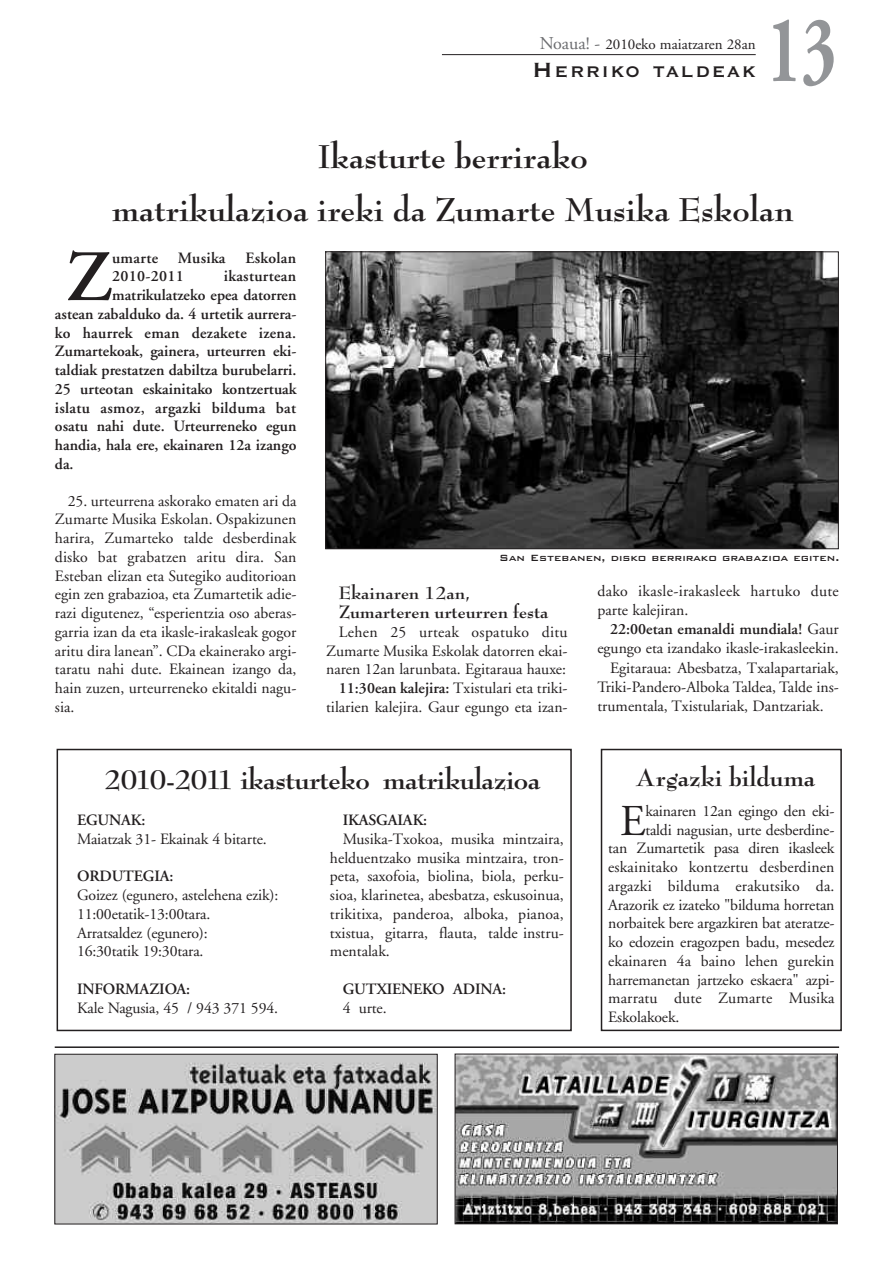
<style>
.page{position:relative;width:893px;height:1263px;background:#fff}
.page>*{position:absolute;margin:0;border:0;box-sizing:border-box;transform-origin:0 0}
.t1{font:700 95.55px "Adobe Garamond";color:#939598;scale:.7 1}
.t2{font:600 72.3px "Adobe Garamond";color:#231f20}
.t3{font:43.95px "Adobe Garamond";color:#231f20}
.t4{font:700 36px/52.5px "Bernhard Modern";color:#231f20;text-align:center}
.t5{font:700 30px "Bernhard Modern";letter-spacing:-.015em;color:#231f20}
.t6{font:700 27px "Bernhard Modern";color:#231f20}
.t7{font:700 20.25px "Copperplate Gothic BT";letter-spacing:.085em;color:#231f20}
.t8{font:700 19.5px/18.8px "Bernhard Modern";color:#231f20}
.t9{font:15.75px/18.8px "Adobe Garamond";color:#231f20;text-align:justify}
.t10{font:600 15.75px "Adobe Garamond";color:#231f20}
.t11{font:600 15.75px "Adobe Garamond";letter-spacing:.02em;color:#231f20}
.t12{font:15.75px/18.8px "Adobe Garamond";letter-spacing:.02em;color:#231f20}
.t13{font:15px "Adobe Garamond";color:#231f20}
.t14{font:500 12px "Bank Gothic BT";color:#231f20}
.s1{font-size:18px;color:#6c6d70}
.s2{font-size:27px}
.s3{font-weight:600}
.s4{font-weight:400}
</style>
<div class="page">
<hr style="left:442px;top:54px;width:314px;height:1px;background:#231f20">
<img style="left:457px;top:1056px;width:379px;height:166px">
<div style="left:455px;top:1054px;width:383px;height:170px;border:1px solid #231f20"></div>
<hr style="left:55px;top:1046px;width:784px;height:2px;background:#231f20">
<img style="left:57px;top:1056px;width:378px;height:166px">
<div style="left:55px;top:1054px;width:382px;height:170px;border:1px solid #231f20"></div>
<img style="left:328px;top:254px;width:508px;height:293px">
<div style="left:326px;top:252px;width:512px;height:297px;border:1px solid #231f20"></div>
<div style="left:57px;top:749px;width:515px;height:282px;border:2px solid #231f20"></div>
<div style="left:601px;top:749px;width:241px;height:282px;border:2px solid #231f20"></div>
<p class="t13" style="left:540px;top:39px;width:218px"><span class="s1">Noaua! -</span> 2010eko maiatzaren 28an</p>
<p class="t7" style="left:532px;top:58px;width:225px"><span class="s2">H</span>ERRIKO TALDEAK</p>
<h1 class="t1" style="left:767px;top:13px;width:101px">13</h1>
<h3 class="t4" style="left:112px;top:131px;width:683px">Ikasturte berrirako<br>matrikulazioa ireki da Zumarte Musika Eskolan</h3>
<h2 class="t2" style="left:66px;top:248px;width:48px">Z</h2>
<p class="t10" style="left:112px;top:251px;width:48px">umarte</p>
<p class="t10" style="left:178px;top:251px;width:49px">Musika</p>
<p class="t11" style="left:245px;top:251px;width:52px">Eskolan</p>
<p class="t11" style="left:112px;top:270px;width:73px">2010-2011</p>
<p class="t11" style="left:224px;top:270px;width:74px">ikasturtean</p>
<p class="t10" style="left:112px;top:289px;width:186px">matrikulatzeko epea datorren</p>
<p class="t10" style="left:55px;top:308px;width:243px">astean zabalduko da. 4 urtetik aurrera-</p>
<p class="t11" style="left:55px;top:326px;width:243px">ko haurrek eman dezakete izena.</p>
<p class="t10" style="left:55px;top:345px;width:243px">Zumartekoak, gainera, urteurren eki-</p>
<p class="t10" style="left:55px;top:364px;width:243px">taldiak prestatzen dabiltza burubelarri.</p>
<p class="t10" style="left:55px;top:383px;width:243px">25 urteotan eskainitako kontzertuak</p>
<p class="t11" style="left:55px;top:401px;width:243px">islatu asmoz, argazki bilduma bat</p>
<p class="t10" style="left:55px;top:420px;width:243px">osatu nahi dute. Urteurreneko egun</p>
<p class="t10" style="left:55px;top:439px;width:243px">handia, hala ere, ekainaren 12a izango</p>
<p class="t10" style="left:55px;top:458px;width:20px">da.</p>
<p class="t9" style="left:55px;top:493px;width:243px;text-indent:13px">25. urteurrena askorako ematen ari da Zumarte Musika Eskolan. Ospakizunen harira, Zumarteko talde desberdinak disko bat grabatzen aritu dira. San Esteban elizan eta Sutegiko auditorioan egin zen grabazioa, eta Zumartetik adie&shy;razi digutenez, “esperientzia oso aberas&shy;garria izan da eta ikasle-irakasleak gogor aritu dira lanean”. CDa ekainerako argi&shy;taratu nahi dute. Ekainean izango da, hain zuzen, urteurreneko ekitaldi nagu&shy;sia.</p>
<p class="t14" style="left:499px;top:550px;width:342px">San Estebanen, disko berrirako grabazioa egiten.</p>
<p class="t8" style="left:339px;top:584px;width:211px">Ekainaren 12an,<br>Zumarteren urteurren festa</p>
<p class="t9" style="left:326px;top:624px;width:243px;text-align:right">Lehen 25 urteak ospatuko ditu Zumarte Musika Eskolak datorren ekai&shy;naren 12an larunbata. Egitaraua hauxe:<br><span class="s3">11:30ean kalejira:</span> Txistulari eta triki&shy;tilarien kalejira. Gaur egungo eta izan-</p>
<p class="t12" style="left:597px;top:583px;width:243px">dako ikasle-irakasleek hartuko dute parte kalejiran.</p>
<p class="t10" style="left:610px;top:623px;width:230px">22:00etan emanaldi mundiala! <span class="s4">Gaur</span></p>
<p class="t9" style="left:597px;top:640px;width:243px">egungo eta izandako ikasle-irakasleekin.</p>
<p class="t9" style="left:610px;top:660px;width:230px">Egitaraua: Abesbatza, Txalapartariak,</p>
<p class="t9" style="left:597px;top:679px;width:243px">Triki-Pandero-Alboka Taldea, Talde ins-</p>
<p class="t9" style="left:597px;top:698px;width:228px">trumentala, Txistulariak, Dantzariak.</p>
<h3 class="t5" style="left:104px;top:765px;width:438px">2010-2011 ikasturteko matrikulazioa</h3>
<p class="t10" style="left:77px;top:814px;width:70px">EGUNAK:</p>
<p class="t9" style="left:77px;top:831px;width:191px">Maiatzak 31- Ekainak 4 bitarte.</p>
<p class="t10" style="left:77px;top:870px;width:98px">ORDUTEGIA:</p>
<p class="t9" style="left:77px;top:887px;width:203px;text-align:left">Goizez (egunero, astelehena ezik):<br>11:00etatik-13:00tara.<br>Arratsaldez (egunero):<br>16:30tatik 19:30tara.</p>
<p class="t10" style="left:77px;top:983px;width:115px">INFORMAZIOA:</p>
<p class="t9" style="left:77px;top:1000px;width:203px">Kale Nagusia, 45 / 943 371 594.</p>
<p class="t10" style="left:343px;top:814px;width:86px">IKASGAIAK:</p>
<p class="t9" style="left:330px;top:831px;width:235px;text-indent:13px">Musika-Txokoa, musika mintzaira, helduentzako musika mintzaira, tron&shy;peta, saxofoia, biolina, biola, perku&shy;sioa, klarinetea, abesbatza, eskusoinua, trikitixa, panderoa, alboka, pianoa, txistua, gitarra, flauta, talde instru&shy;mentalak.</p>
<p class="t10" style="left:343px;top:983px;width:165px">GUTXIENEKO ADINA:</p>
<p class="t9" style="left:343px;top:1000px;width:45px">4 urte.</p>
<h3 class="t6" style="left:635px;top:765px;width:182px">Argazki bilduma</h3>
<h3 class="t3" style="left:620px;top:803px;width:27px">E</h3>
<p class="t9" style="left:645px;top:803px;width:191px">kainaren 12an egingo den eki-</p>
<p class="t9" style="left:645px;top:822px;width:191px">taldi nagusian, urte desberdine-</p>
<p class="t9" style="left:608px;top:840px;width:228px">tan Zumartetik pasa diren ikasleek</p>
<p class="t9" style="left:608px;top:859px;width:228px">eskainitako kontzertu desberdinen</p>
<p class="t9" style="left:608px;top:878px;width:228px">argazki bilduma erakutsiko da.</p>
<p class="t9" style="left:608px;top:897px;width:228px">Arazorik ez izateko "bilduma horretan</p>
<p class="t9" style="left:608px;top:915px;width:228px">norbaitek bere argazkiren bat ateratze-</p>
<p class="t9" style="left:608px;top:934px;width:228px">ko edozein eragozpen badu, mesedez</p>
<p class="t9" style="left:608px;top:953px;width:228px">ekainaren 4a baino lehen gurekin</p>
<p class="t9" style="left:608px;top:972px;width:228px">harremanetan jartzeko eskaera" azpi-</p>
<p class="t9" style="left:608px;top:990px;width:228px">marratu dute Zumarte Musika</p>
<p class="t9" style="left:608px;top:1009px;width:73px">Eskolakoek.</p>
</div>
